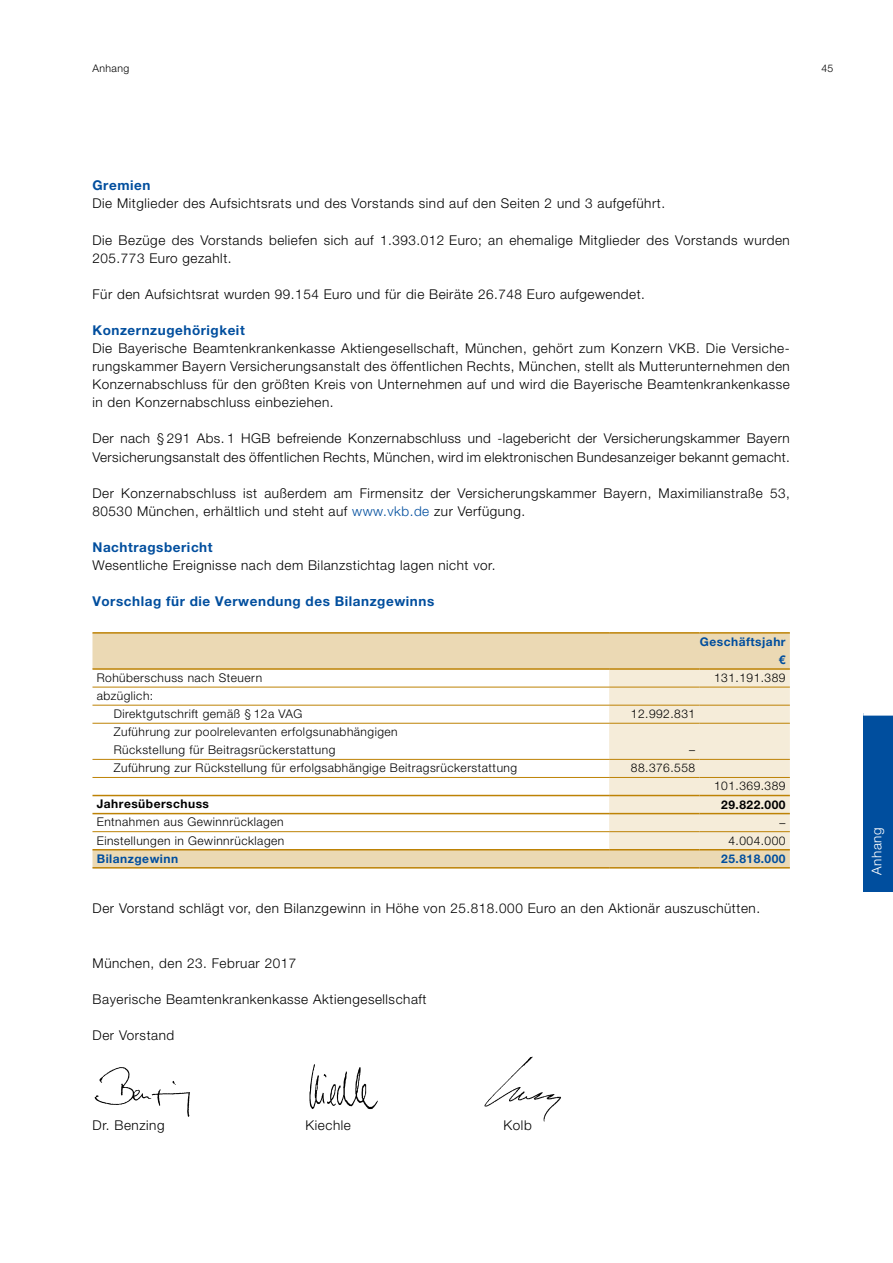
<style>
.page{position:relative;width:893px;height:1263px;background:#fff}
.page>*{position:absolute;margin:0;border:0;box-sizing:border-box;transform-origin:0 0}
.t1{font:300 13.5px/18.1px "Helvetica Neue LT Pro";letter-spacing:.04em;color:#000}
.t2{font:700 13.5px "Helvetica Neue LT Pro";letter-spacing:.04em;color:#004e9e}
.t3{font:300 13.5px "Helvetica Neue LT Pro";letter-spacing:.04em;color:#fff}
.t4{font:300 12px/18px "Helvetica Neue LT Pro";letter-spacing:.04em;color:#000}
.t5{font:700 12px/18px "Helvetica Neue LT Pro";letter-spacing:.04em;color:#004e9e;text-align:right}
.t6{font:700 12px "Helvetica Neue LT Pro";letter-spacing:.04em;color:#000}
.t7{font:300 10.5px "Helvetica Neue LT Pro";letter-spacing:.04em;color:#000}
.s1{color:#004e9e}
</style>
<div class="page">
<svg style="left:92px;top:634px;width:698px;height:233px"></svg>
<div style="left:609px;top:670px;width:181px;height:179px;background:#f5ecd9"></div>
<hr style="left:92px;top:687px;width:517px;height:1px;background:#bd8205">
<hr style="left:609px;top:687px;width:90px;height:1px;background:#bd8205">
<hr style="left:699px;top:687px;width:91px;height:1px;background:#bd8205">
<hr style="left:92px;top:705px;width:517px;height:1px;background:#bd8205">
<hr style="left:609px;top:705px;width:90px;height:1px;background:#bd8205">
<hr style="left:699px;top:705px;width:91px;height:1px;background:#bd8205">
<hr style="left:92px;top:723px;width:517px;height:1px;background:#bd8205">
<hr style="left:609px;top:723px;width:90px;height:1px;background:#bd8205">
<hr style="left:699px;top:723px;width:91px;height:1px;background:#bd8205">
<hr style="left:92px;top:759px;width:517px;height:1px;background:#bd8205">
<hr style="left:699px;top:759px;width:91px;height:1px;background:#bd8205">
<hr style="left:92px;top:777px;width:517px;height:1px;background:#bd8205">
<hr style="left:699px;top:777px;width:91px;height:1px;background:#bd8205">
<hr style="left:92px;top:831px;width:517px;height:1px;background:#bd8205">
<hr style="left:609px;top:831px;width:90px;height:1px;background:#bd8205">
<hr style="left:699px;top:831px;width:91px;height:1px;background:#bd8205">
<hr style="left:92px;top:632px;width:517px;height:2px;background:#bd8205">
<hr style="left:609px;top:632px;width:90px;height:2px;background:#bd8205">
<hr style="left:699px;top:632px;width:91px;height:2px;background:#bd8205">
<hr style="left:92px;top:668px;width:517px;height:2px;background:#bd8205">
<hr style="left:609px;top:668px;width:90px;height:2px;background:#bd8205">
<hr style="left:699px;top:668px;width:91px;height:2px;background:#bd8205">
<hr style="left:92px;top:849px;width:517px;height:1px;background:#bd8205">
<hr style="left:609px;top:849px;width:90px;height:1px;background:#bd8205">
<hr style="left:699px;top:849px;width:91px;height:1px;background:#bd8205">
<hr style="left:92px;top:867px;width:517px;height:1px;background:#bd8205">
<hr style="left:609px;top:867px;width:90px;height:1px;background:#bd8205">
<hr style="left:699px;top:867px;width:91px;height:1px;background:#bd8205">
<hr style="left:609px;top:759px;width:90px;height:1px;background:#bd8205">
<hr style="left:92px;top:795px;width:517px;height:1px;background:#bd8205">
<hr style="left:609px;top:795px;width:90px;height:1px;background:#bd8205">
<hr style="left:699px;top:795px;width:91px;height:1px;background:#bd8205">
<hr style="left:92px;top:813px;width:517px;height:1px;background:#bd8205">
<hr style="left:609px;top:813px;width:90px;height:1px;background:#bd8205">
<hr style="left:699px;top:813px;width:91px;height:1px;background:#bd8205">
<hr style="left:609px;top:777px;width:90px;height:1px;background:#bd8205">
<img style="left:484px;top:1056px;width:77px;height:66px">
<img style="left:94px;top:1067px;width:96px;height:50px">
<img style="left:309px;top:1064px;width:69px;height:46px">
<div style="left:863px;top:713px;width:30px;height:179px;background:#004e9e"></div>
<div style="left:863px;top:711px;width:30px;height:5px;background:#fff"></div>
<p class="t7" style="left:92px;top:62px;width:38px">Anhang</p>
<p class="t7" style="left:821px;top:62px;width:14px">45</p>
<p class="t2" style="left:92px;top:177px;width:59px">Gremien</p>
<p class="t1" style="left:92px;top:194px;width:574px">Die Mitglieder des Aufsichtsrats und des Vorstands sind auf den Seiten 2 und 3 aufgeführt.</p>
<p class="t1" style="left:92px;top:230px;width:699px">Die Bezüge des Vorstands beliefen sich auf 1.393.012 Euro; an ehemalige Mitglieder des Vorstands wurden<br>205.773 Euro gezahlt.</p>
<p class="t1" style="left:92px;top:285px;width:554px">Für den Aufsichtsrat wurden 99.154 Euro und für die Beiräte 26.748 Euro aufgewendet.</p>
<p class="t2" style="left:92px;top:322px;width:154px">Konzernzugehörigkeit</p>
<p class="t1" style="left:92px;top:339px;width:699px;text-align:justify">Die Bayerische Beamtenkrankenkasse Aktiengesellschaft, München, gehört zum Konzern VKB. Die Versiche&shy;rungskammer Bayern Versicherungsanstalt des öffentlichen Rechts, München, stellt als Mutterunternehmen den Konzernabschluss für den größten Kreis von Unternehmen auf und wird die Bayerische Beamtenkrankenkasse in den Konzernabschluss einbeziehen.</p>
<p class="t1" style="left:92px;top:429px;width:699px">Der nach § 291 Abs. 1 HGB befreiende Konzernabschluss und -lagebericht der Versicherungskammer Bayern<br>Versicherungsanstalt des öffentlichen Rechts, München, wird im elektronischen Bundesanzeiger bekannt gemacht.</p>
<p class="t1" style="left:92px;top:483px;width:699px">Der Konzernabschluss ist außerdem am Firmensitz der Versicherungskammer Bayern, Maximilianstraße 53,<br>80530 München, erhältlich und steht auf <span class="s1">www.vkb.de</span> zur Verfügung.</p>
<p class="t2" style="left:92px;top:539px;width:122px">Nachtragsbericht</p>
<p class="t1" style="left:92px;top:556px;width:405px">Wesentliche Ereignisse nach dem Bilanzstichtag lagen nicht vor.</p>
<p class="t2" style="left:92px;top:593px;width:343px">Vorschlag für die Verwendung des Bilanzgewinns</p>
<p class="t5" style="left:700px;top:632px;width:87px">Geschäftsjahr €</p>
<p class="t4" style="left:97px;top:668px;width:167px">Rohüberschuss nach Steuern</p>
<p class="t4" style="left:714px;top:668px;width:73px">131.191.389</p>
<p class="t4" style="left:114px;top:686px;width:190px;text-indent:-17px">abzüglich:<br>Direktgutschrift gemäß § 12a VAG</p>
<p class="t4" style="left:631px;top:705px;width:66px">12.992.831</p>
<p class="t4" style="left:114px;top:722px;width:285px">Zuführung zur poolrelevanten erfolgsunabhängigen<br>Rückstellung für Beitragsrückerstattung</p>
<p class="t4" style="left:689px;top:741px;width:7px">–</p>
<p class="t4" style="left:114px;top:759px;width:405px">Zuführung zur Rückstellung für erfolgsabhängige Beitragsrückerstattung</p>
<p class="t4" style="left:631px;top:759px;width:66px">88.376.558</p>
<p class="t4" style="left:714px;top:777px;width:73px">101.369.389</p>
<p class="t6" style="left:97px;top:797px;width:114px">Jahresüberschuss</p>
<p class="t6" style="left:721px;top:797px;width:66px">29.822.000</p>
<p class="t4" style="left:97px;top:813px;width:188px">Entnahmen aus Gewinnrücklagen</p>
<p class="t4" style="left:780px;top:813px;width:7px">–</p>
<p class="t4" style="left:97px;top:831px;width:189px">Einstellungen in Gewinnrücklagen</p>
<p class="t4" style="left:728px;top:831px;width:59px">4.004.000</p>
<p class="t5" style="left:97px;top:849px;width:83px">Bilanzgewinn</p>
<p class="t5" style="left:721px;top:849px;width:66px">25.818.000</p>
<p class="t1" style="left:93px;top:899px;width:669px">Der Vorstand schlägt vor, den Bilanzgewinn in Höhe von 25.818.000 Euro an den Aktionär auszuschütten.</p>
<p class="t1" style="left:93px;top:953px;width:205px">München, den 23. Februar 2017</p>
<p class="t1" style="left:93px;top:989px;width:335px">Bayerische Beamtenkrankenkasse Aktiengesellschaft</p>
<p class="t1" style="left:93px;top:1026px;width:83px">Der Vorstand</p>
<p class="t1" style="left:93px;top:1116px;width:73px">Dr. Benzing</p>
<p class="t1" style="left:306px;top:1116px;width:47px">Kiechle</p>
<p class="t1" style="left:504px;top:1116px;width:30px">Kolb</p>
<p class="t3" style="left:868px;top:875px;width:49px;rotate:-90deg">Anhang</p>
</div>
